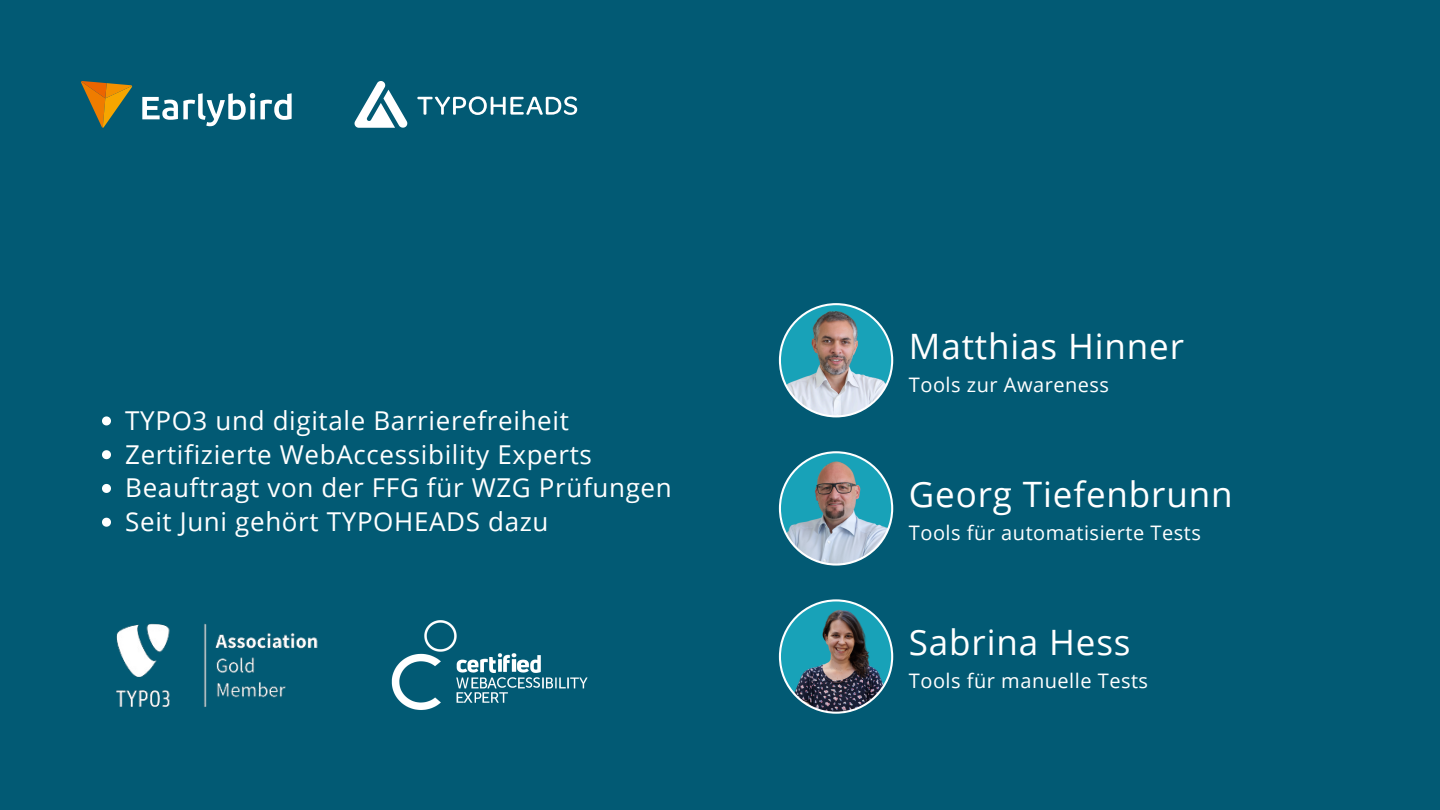
<style>
.page{position:relative;width:1440px;height:810px;background:#025a74}
.page>*{position:absolute;margin:0;border:0;box-sizing:border-box;transform-origin:0 0}
.t1{font:35px "Open Sans";letter-spacing:.025em;color:#fff}
.t2{font:26px "Open Sans";letter-spacing:.025em;color:#fff}
.t3{font:20px "Open Sans";letter-spacing:.025em;color:#fff}
</style>
<div class="page">
<svg style="left:424px;top:620px;width:33px;height:32px"></svg>
<svg style="left:392px;top:651px;width:52px;height:59px"></svg>
<svg style="left:456px;top:659px;width:9px;height:14px"></svg>
<svg style="left:465px;top:659px;width:12px;height:14px"></svg>
<svg style="left:477px;top:658px;width:9px;height:15px"></svg>
<svg style="left:486px;top:657px;width:8px;height:16px"></svg>
<svg style="left:494px;top:653px;width:6px;height:20px"></svg>
<svg style="left:500px;top:653px;width:8px;height:19px"></svg>
<svg style="left:508px;top:653px;width:9px;height:19px"></svg>
<svg style="left:514px;top:657px;width:13px;height:16px"></svg>
<svg style="left:527px;top:655px;width:14px;height:18px"></svg>
<svg style="left:456px;top:677px;width:12px;height:12px"></svg>
<svg style="left:468px;top:677px;width:9px;height:12px"></svg>
<svg style="left:477px;top:677px;width:7px;height:12px"></svg>
<svg style="left:484px;top:677px;width:10px;height:12px"></svg>
<svg style="left:494px;top:677px;width:10px;height:12px"></svg>
<svg style="left:504px;top:677px;width:11px;height:11px"></svg>
<svg style="left:515px;top:677px;width:8px;height:12px"></svg>
<svg style="left:523px;top:677px;width:7px;height:12px"></svg>
<svg style="left:530px;top:677px;width:9px;height:11px"></svg>
<svg style="left:539px;top:677px;width:4px;height:12px"></svg>
<svg style="left:543px;top:677px;width:9px;height:12px"></svg>
<svg style="left:552px;top:677px;width:4px;height:12px"></svg>
<svg style="left:556px;top:677px;width:8px;height:12px"></svg>
<svg style="left:567px;top:677px;width:9px;height:12px"></svg>
<svg style="left:576px;top:677px;width:12px;height:12px"></svg>
<svg style="left:456px;top:692px;width:4px;height:11px"></svg>
<svg style="left:460px;top:692px;width:12px;height:11px"></svg>
<svg style="left:472px;top:692px;width:7px;height:11px"></svg>
<svg style="left:479px;top:692px;width:9px;height:11px"></svg>
<svg style="left:488px;top:692px;width:8px;height:11px"></svg>
<svg style="left:496px;top:692px;width:12px;height:11px"></svg>
<img style="left:116px;top:623px;width:276px;height:84px">
<svg style="left:355px;top:81px;width:222px;height:47px"></svg>
<svg style="left:102px;top:416px;width:9px;height:9px"></svg>
<svg style="left:102px;top:450px;width:9px;height:9px"></svg>
<svg style="left:102px;top:484px;width:9px;height:9px"></svg>
<svg style="left:102px;top:518px;width:9px;height:9px"></svg>
<img style="left:779px;top:599px;width:114px;height:115px">
<img style="left:779px;top:451px;width:114px;height:115px">
<svg style="left:779px;top:303px;width:114px;height:114px"></svg>
<svg style="left:142px;top:93px;width:150px;height:33px"></svg>
<svg style="left:81px;top:81px;width:51px;height:47px"></svg>
<p class="t2" style="left:125px;top:402px;width:445px">TYPO3 und digitale Barrierefreiheit</p>
<p class="t2" style="left:125px;top:436px;width:468px">Zertifizierte WebAccessibility Experts</p>
<p class="t2" style="left:125px;top:470px;width:548px">Beauftragt von der FFG für WZG Prüfungen</p>
<p class="t2" style="left:125px;top:503px;width:425px">Seit Juni gehört TYPOHEADS dazu</p>
<h1 class="t1" style="left:909px;top:321px;width:277px">Matthias Hinner</h1>
<p class="t3" style="left:909px;top:371px;width:202px">Tools zur Awareness</p>
<h1 class="t1" style="left:909px;top:469px;width:325px">Georg Tiefenbrunn</h1>
<p class="t3" style="left:909px;top:519px;width:294px">Tools für automatisierte Tests</p>
<p class="t1" style="left:909px;top:618px;width:223px">Sabrina Hess</p>
<p class="t3" style="left:909px;top:666px;width:241px">Tools für manuelle Tests</p>
</div>
